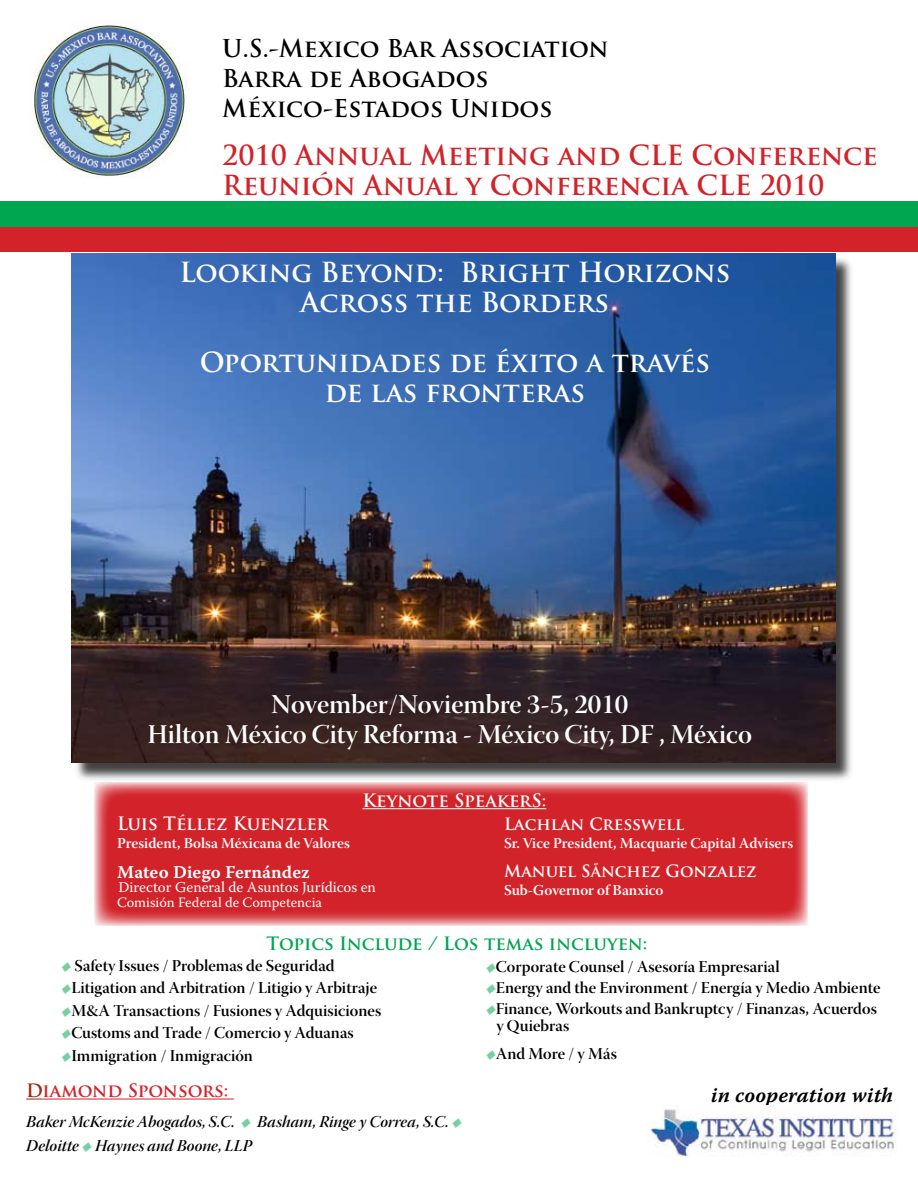
<style>
.page{position:relative;width:918px;height:1188px;background:#fff}
.page>*{position:absolute;margin:0;border:0;box-sizing:border-box;transform-origin:0 0}
.t1{font:700 27px/30px "Trajan Pro";color:#fff;text-align:center}
.t2{font:27px/30px "Warnock Pro Semibold Disp";color:#fff;text-align:center}
.t3{font:700 27px/30px "Trajan Pro";color:#d2232a}
.t4{font:700 24px/30px "Trajan Pro";color:#000}
.t5{font:21px "Warnock Pro Semibold It Capt";color:#000}
.t6{font:700 18px "Trajan Pro";color:#fff}
.t7{font:700 18px "Trajan Pro";letter-spacing:-.005em;color:#00a650}
.t8{font:18px "Warnock Pro Semibold Capt";color:#fff}
.t9{font:700 18px "Trajan Pro";letter-spacing:-.005em;color:#d2232a}
.t10{font:16.5px/22.5px "Warnock Pro Semibold Disp";color:#000}
.t11{font:16.5px/24px "Warnock Pro Semibold It Disp";color:#000}
.t12{font:700 16.5px "Trajan Pro";color:#fff}
.t13{font:15px "Warnock Pro Semibold Subh";color:#fff}
.t14{font:15px "Warnock Pro";color:#fff}
.t15{font:14.25px "Warnock Pro";color:#fff}
.s1{font-family:"Warnock Pro Semibold It Disp";color:#00a650}
.s2{color:#9e280e}
.s3{color:#00a650}
</style>
<div class="page">
<div style="left:73px;top:255px;width:782px;height:527px;background:#000;opacity:.75"></div>
<img style="left:72px;top:254px;width:763px;height:509px">
<div style="left:0;top:201px;width:918px;height:26px;background:#00a650"></div>
<svg style="left:26px;top:1099px;width:16px;height:1px"></svg>
<hr style="left:42px;top:1099px;width:192px;height:1px;background:#d2232a">
<div style="left:0;top:228px;width:918px;height:24px;background:#d2232a"></div>
<svg style="left:94px;top:782px;width:714px;height:144px;background:#d5343b"></svg>
<hr style="left:362px;top:808px;width:184px;height:1px;background:#fff">
<img style="left:649px;top:1106px;width:249px;height:51px">
<img style="left:29px;top:25px;width:158px;height:153px">
<h2 class="t4" style="left:222px;top:34px;width:388px">U.S.-Mexico Bar Association<br>Barra de Abogados<br>México-Estados Unidos</h2>
<h1 class="t3" style="left:222px;top:141px;width:657px">2010 Annual Meeting and CLE Conference<br>Reunión Anual y Conferencia CLE 2010</h1>
<h1 class="t1" style="left:179px;top:258px;width:552px">Looking Beyond: Bright Horizons<br>Across the Borders</h1>
<h1 class="t1" style="left:200px;top:348px;width:512px">Oportunidades de éxito a través de las fronteras</h1>
<h1 class="t2" style="left:147px;top:689px;width:606px">November/Noviembre 3-5, 2010<br>Hilton México City Reforma - México City, DF , México</h1>
<p class="t6" style="left:362px;top:789px;width:185px">Keynote SpeakerS:</p>
<p class="t12" style="left:504px;top:814px;width:182px">Lachlan Cresswell</p>
<p class="t13" style="left:504px;top:834px;width:291px">Sr. Vice President, Macquarie Capital Advisers</p>
<p class="t12" style="left:504px;top:860px;width:254px">Manuel Sånchez Gonzalez</p>
<p class="t13" style="left:504px;top:881px;width:161px">Sub-Governor of Banxico</p>
<p class="t6" style="left:117px;top:812px;width:213px">Luis Téllez Kuenzler</p>
<p class="t13" style="left:117px;top:834px;width:234px">President, Bolsa Méxicana de Valores</p>
<p class="t8" style="left:117px;top:861px;width:194px">Mateo Diego Fernández</p>
<p class="t14" style="left:118px;top:878px;width:259px">Director General de Asuntos Jurídicos en</p>
<p class="t15" style="left:117px;top:893px;width:207px">Comisión Federal de Competencia</p>
<p class="t7" style="left:267px;top:933px;width:382px">Topics Include / Los temas incluyen:</p>
<p class="t10" style="left:62px;top:954px;width:321px"><span class="s1">v</span> Safety Issues / Problemas de Seguridad <span class="s1">v</span>Litigation and Arbitration / Litigio y Arbitraje <span class="s1">v</span>M&amp;A Transactions / Fusiones y Adquisiciones <span class="s1">v</span>Customs and Trade / Comercio y Aduanas <span class="s1">v</span>Immigration / Inmigración</p>
<p class="t10" style="left:486px;top:956px;width:396px;line-height:21px"><span class="s1">v</span>Corporate Counsel / Asesoría Empresarial<br><span class="s1">v</span>Energy and the Environment / Energía y Medio Ambiente <span class="s1">v</span>Finance, Workouts and Bankruptcy / Finanzas, Acuerdos</p>
<p class="t10" style="left:486px;top:1011px;width:132px;line-height:28.5px;text-indent:10px">y Quiebras<br><span class="s1">v</span>And More / y Más</p>
<p class="t9" style="left:26px;top:1080px;width:204px"><span class="s2">D</span>iamond Sponsors:</p>
<p class="t11" style="left:26px;top:1110px;width:437px">Baker McKenzie Abogados, S.C. <span class="s3">v</span> Basham, Ringe y Correa, S.C. <span class="s3">v<br></span>Deloitte <span class="s3">v</span> Haynes and Boone, LLP</p>
<p class="t5" style="left:711px;top:1082px;width:184px">in cooperation with</p>
</div>
